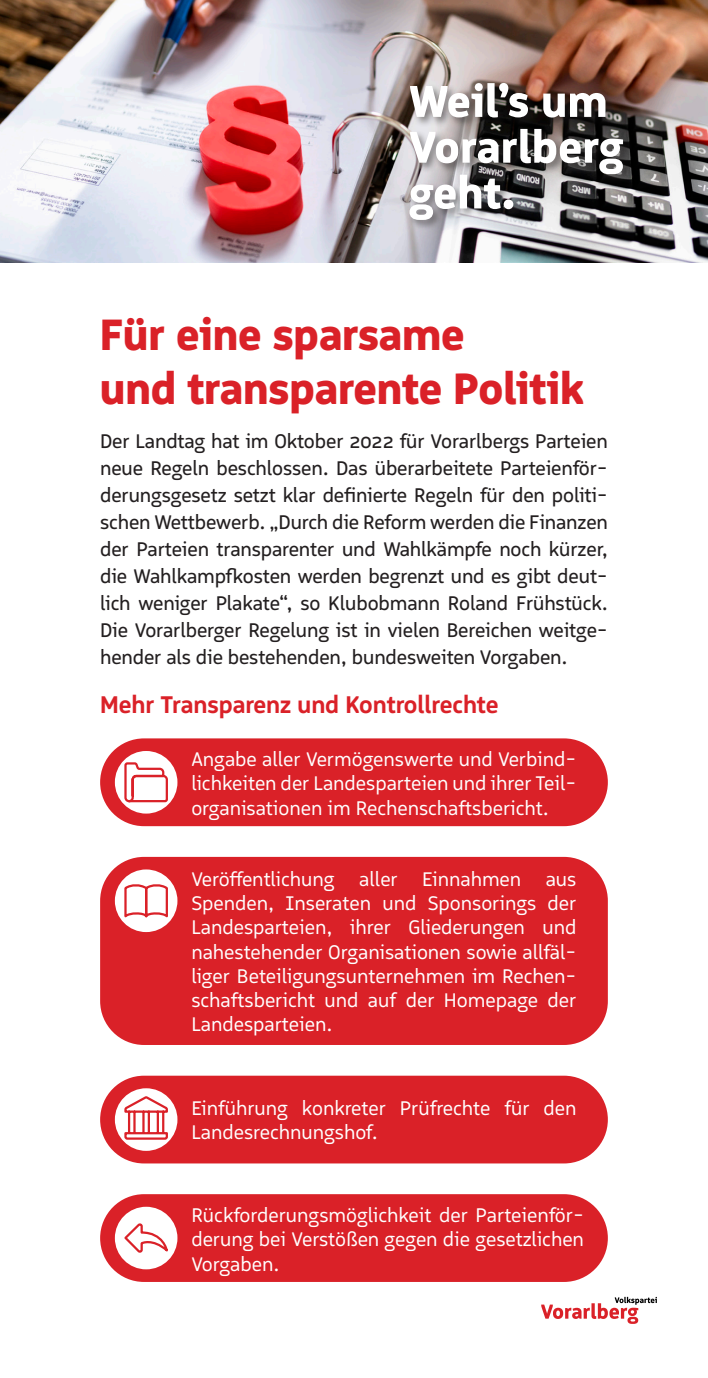
<style>
.page{position:relative;width:708px;height:1378px;background:#fff}
.page>*{position:absolute;margin:0;border:0;box-sizing:border-box;transform-origin:0 0}
.t1{font:800 45px "Logical";color:#da2128}
.t2{font:700 24.75px "Logical";color:#da2128}
.t3{font:20.25px/24.3px "Logical";color:#fff;text-align:justify}
.t4{font:20.25px/27px "Logical";letter-spacing:-.005em;color:#231f20;text-align:justify}
</style>
<div class="page">
<img style="left:0;top:0;width:708px;height:262px">
<div style="left:407px;top:80px;width:228px;height:151px;background:#231f20;opacity:.5"></div>
<svg style="left:409px;top:129px;width:214px;height:91px"></svg>
<svg style="left:410px;top:83px;width:195px;height:35px"></svg>
<svg style="left:541px;top:1297px;width:116px;height:27px"></svg>
<div style="left:100px;top:738px;width:508px;height:88px;background:#da2128;border-radius:44px"></div>
<div style="left:115px;top:751px;width:62px;height:62px;background:#fff;border-radius:50%"></div>
<svg style="left:123px;top:761px;width:45px;height:42px"></svg>
<div style="left:100px;top:857px;width:508px;height:188px;background:#da2128;border-radius:44px"></div>
<div style="left:115px;top:869px;width:62px;height:63px;background:#fff;border-radius:50%"></div>
<svg style="left:122px;top:884px;width:48px;height:42px"></svg>
<div style="left:100px;top:1075px;width:508px;height:88px;background:#da2128;border-radius:44px"></div>
<div style="left:115px;top:1088px;width:62px;height:63px;background:#fff;border-radius:50%"></div>
<svg style="left:123px;top:1095px;width:46px;height:46px"></svg>
<div style="left:100px;top:1194px;width:508px;height:88px;background:#da2128;border-radius:44px"></div>
<div style="left:115px;top:1206px;width:62px;height:63px;background:#fff;border-radius:50%"></div>
<svg style="left:124px;top:1224px;width:44px;height:29px"></svg>
<p class="t1" style="left:100px;top:306px;width:366px">Für eine sparsame</p>
<p class="t1" style="left:100px;top:360px;width:485px">und transparente Politik</p>
<p class="t4" style="left:100px;top:427px;width:509px">Der Landtag hat im Oktober 2022 für Vorarlbergs Parteien neue Regeln beschlossen. Das überarbeitete Parteienför&shy;derungsgesetz setzt klar definierte Regeln für den politi&shy;schen Wettbewerb. „Durch die Reform werden die Finanzen der Parteien transparenter und Wahlkämpfe noch kürzer, die Wahlkampfkosten werden begrenzt und es gibt deut&shy;lich weniger Plakate“, so Klubobmann Roland Frühstück.<br>Die Vorarlberger Regelung ist in vielen Bereichen weitge&shy;hender als die bestehenden, bundesweiten Vorgaben.</p>
<p class="t2" style="left:100px;top:689px;width:400px">Mehr Transparenz und Kontrollrechte</p>
<p class="t3" style="left:191px;top:747px;width:387px">Angabe aller Vermögenswerte und Verbind&shy;lichkeiten der Landesparteien und ihrer Teil&shy;organisationen im Rechenschaftsbericht.</p>
<p class="t3" style="left:191px;top:866px;width:387px">Veröffentlichung aller Einnahmen aus Spenden, Inseraten und Sponsorings der Landesparteien, ihrer Gliederungen und nahestehender Organisationen sowie allfäl&shy;liger Beteiligungsunternehmen im Rechen&shy;schaftsbericht und auf der Homepage der Landesparteien.</p>
<p class="t3" style="left:191px;top:1096px;width:387px">Einführung konkreter Prüfrechte für den<br>Landesrechnungshof.</p>
<p class="t3" style="left:191px;top:1202px;width:394px">Rückforderungsmöglichkeit der Parteienför&shy;derung bei Verstößen gegen die gesetzlichen Vorgaben.</p>
</div>
